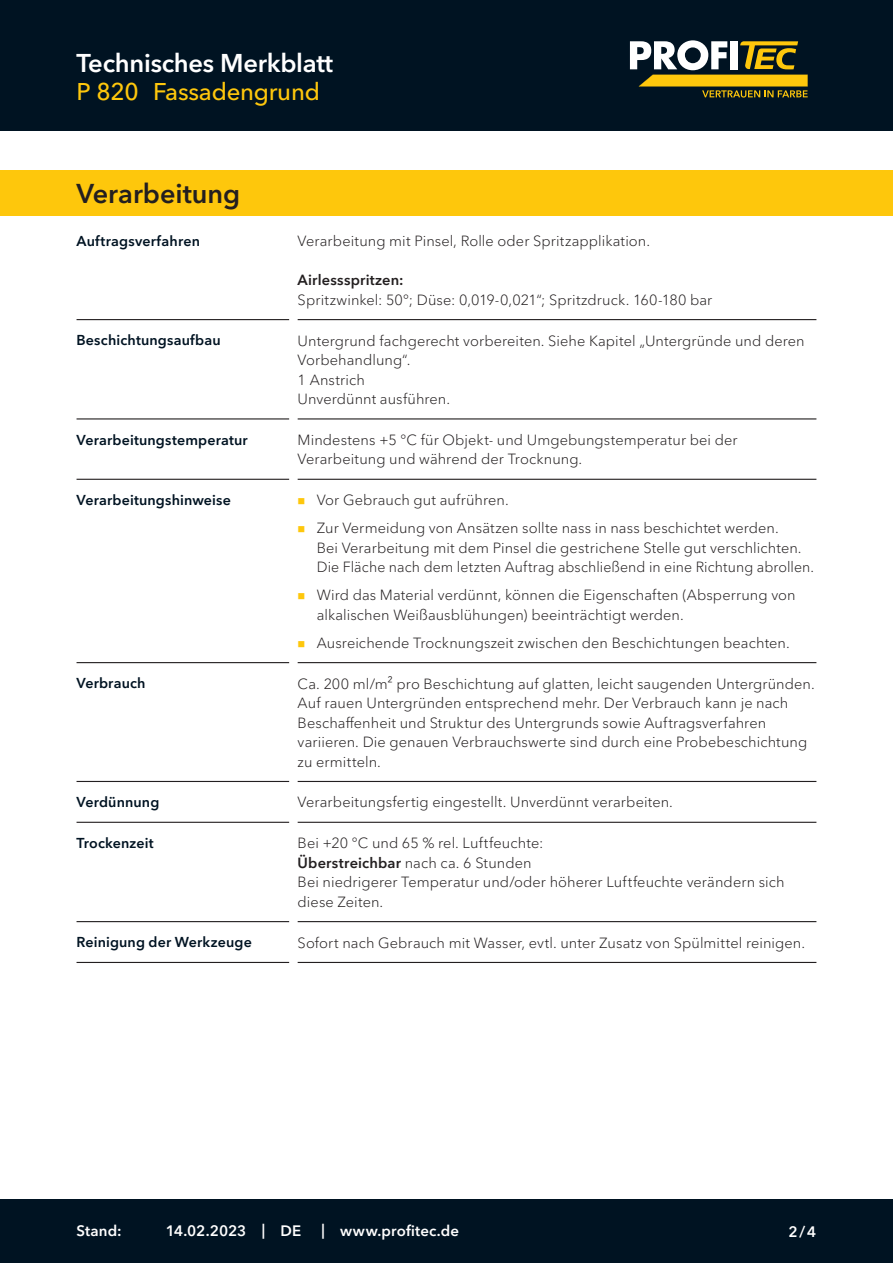
<style>
.page{position:relative;width:893px;height:1263px;background:#fff}
.page>*{position:absolute;margin:0;border:0;box-sizing:border-box;transform-origin:0 0}
.CB_AF_Kapitel_Uebers{font:600 27px "Avenir Next Cyr";color:#231f20}
.CB_AF_Kopf_TM{font:600 25.5px "Avenir Next Cyr";letter-spacing:-.01em;color:#fff}
.CB_AF_Kopf_Produktna{font:500 24px "Avenir Next Cyr";letter-spacing:-.01em;color:#fec70c}
.CB_AF_Fuss_Stand_lin{font:600 15px "Avenir Next Cyr";letter-spacing:.01em;color:#fff}
.CB_AF_Text_Standard{font:300 14.7px/19.5px "Avenir Next Cyr";letter-spacing:.005em;color:#231f20}
.CB_AF_Abschnitt_Uebe{font:600 14.25px "Avenir Next Cyr";letter-spacing:.01em;color:#001322}
.s1{font-weight:600}
</style>
<div class="page">
<div style="left:0;top:0;width:893px;height:131px;background:#001322"></div>
<div style="left:0;top:1199px;width:893px;height:64px;background:#001322"></div>
<hr style="left:77px;top:319px;width:212px;height:1px;background:#231f20">
<hr style="left:298px;top:319px;width:518px;height:1px;background:#231f20">
<hr style="left:77px;top:418px;width:212px;height:1px;background:#231f20">
<hr style="left:298px;top:418px;width:518px;height:1px;background:#231f20">
<hr style="left:77px;top:479px;width:212px;height:1px;background:#231f20">
<hr style="left:298px;top:479px;width:518px;height:1px;background:#231f20">
<hr style="left:77px;top:662px;width:212px;height:1px;background:#231f20">
<hr style="left:298px;top:662px;width:518px;height:1px;background:#231f20">
<hr style="left:77px;top:781px;width:212px;height:1px;background:#231f20">
<hr style="left:298px;top:781px;width:518px;height:1px;background:#231f20">
<hr style="left:77px;top:822px;width:212px;height:1px;background:#231f20">
<hr style="left:298px;top:822px;width:518px;height:1px;background:#231f20">
<hr style="left:77px;top:921px;width:212px;height:1px;background:#231f20">
<hr style="left:298px;top:921px;width:518px;height:1px;background:#231f20">
<hr style="left:77px;top:962px;width:212px;height:1px;background:#231f20">
<hr style="left:298px;top:962px;width:518px;height:1px;background:#231f20">
<div style="left:0;top:170px;width:893px;height:46px;background:#fec70c"></div>
<svg style="left:630px;top:40px;width:178px;height:58px"></svg>
<p class="CB_AF_Kopf_TM" style="left:77px;top:47px;width:258px">Technisches Merkblatt</p>
<p class="CB_AF_Kopf_Produktna" style="left:77px;top:78px;width:64px">P 820</p>
<p class="CB_AF_Kopf_Produktna" style="left:153px;top:78px;width:168px">Fassadengrund</p>
<p class="CB_AF_Kapitel_Uebers" style="left:77px;top:177px;width:165px">Verarbeitung</p>
<p class="CB_AF_Abschnitt_Uebe" style="left:77px;top:232px;width:125px">Auftragsverfahren</p>
<p class="CB_AF_Text_Standard" style="left:298px;top:231px;width:354px">Verarbeitung mit Pinsel, Rolle oder Spritzapplikation.</p>
<p class="CB_AF_Text_Standard" style="left:298px;top:270px;width:416px"><span class="s1">Airlessspritzen:<br></span>Spritzwinkel: 50°; Düse: 0,019-0,021“; Spritzdruck. 160-180 bar</p>
<p class="CB_AF_Abschnitt_Uebe" style="left:77px;top:332px;width:146px">Beschichtungsaufbau</p>
<p class="CB_AF_Text_Standard" style="left:298px;top:331px;width:509px">Untergrund fachgerecht vorbereiten. Siehe Kapitel „Untergründe und deren<br>Vorbehandlung“.<br>1 Anstrich<br>Unverdünnt ausführen.</p>
<p class="CB_AF_Abschnitt_Uebe" style="left:77px;top:431px;width:173px">Verarbeitungstemperatur</p>
<p class="CB_AF_Text_Standard" style="left:298px;top:430px;width:441px">Mindestens +5 °C für Objekt- und Umgebungstemperatur bei der<br>Verarbeitung und während der Trocknung.</p>
<p class="CB_AF_Abschnitt_Uebe" style="left:77px;top:491px;width:156px">Verarbeitungshinweise</p>
<p class="CB_AF_Text_Standard" style="left:317px;top:490px;width:193px">Vor Gebrauch gut aufrühren.</p>
<p class="CB_AF_Text_Standard" style="left:317px;top:518px;width:499px">Zur Vermeidung von Ansätzen sollte nass in nass beschichtet werden.<br>Bei Verarbeitung mit dem Pinsel die gestrichene Stelle gut verschlichten.<br>Die Fläche nach dem letzten Auftrag abschließend in eine Richtung abrollen.</p>
<p class="CB_AF_Text_Standard" style="left:317px;top:585px;width:480px">Wird das Material verdünnt, können die Eigenschaften (Absperrung von alkalischen Weißausblühungen) beeinträchtigt werden.</p>
<p class="CB_AF_Text_Standard" style="left:317px;top:633px;width:475px">Ausreichende Trocknungszeit zwischen den Beschichtungen beachten.</p>
<p class="CB_AF_Abschnitt_Uebe" style="left:77px;top:675px;width:71px">Verbrauch</p>
<p class="CB_AF_Text_Standard" style="left:298px;top:674px;width:519px">Ca. 200 ml/m² pro Beschichtung auf glatten, leicht saugenden Untergründen.<br>Auf rauen Untergründen entsprechend mehr. Der Verbrauch kann je nach Beschaffenheit und Struktur des Untergrunds sowie Auftragsverfahren variieren. Die genauen Verbrauchswerte sind durch eine Probebeschichtung zu ermitteln.</p>
<p class="CB_AF_Abschnitt_Uebe" style="left:77px;top:793px;width:84px">Verdünnung</p>
<p class="CB_AF_Text_Standard" style="left:298px;top:792px;width:377px">Verarbeitungsfertig eingestellt. Unverdünnt verarbeiten.</p>
<p class="CB_AF_Abschnitt_Uebe" style="left:77px;top:834px;width:79px">Trockenzeit</p>
<p class="CB_AF_Text_Standard" style="left:298px;top:833px;width:489px">Bei +20 °C und 65 % rel. Luftfeuchte:<br><span class="s1">Überstreichbar</span> nach ca. 6 Stunden<br>Bei niedrigerer Temperatur und/oder höherer Luftfeuchte verändern sich diese Zeiten.</p>
<p class="CB_AF_Abschnitt_Uebe" style="left:77px;top:934px;width:177px">Reinigung der Werkzeuge</p>
<p class="CB_AF_Text_Standard" style="left:298px;top:933px;width:509px">Sofort nach Gebrauch mit Wasser, evtl. unter Zusatz von Spülmittel reinigen.</p>
<p class="CB_AF_Fuss_Stand_lin" style="left:77px;top:1222px;width:47px">Stand:</p>
<p class="CB_AF_Fuss_Stand_lin" style="left:166px;top:1222px;width:82px">14.02.2023</p>
<p class="CB_AF_Fuss_Stand_lin" style="left:262px;top:1221px;width:5px">|</p>
<p class="CB_AF_Fuss_Stand_lin" style="left:281px;top:1222px;width:22px">DE</p>
<p class="CB_AF_Fuss_Stand_lin" style="left:321px;top:1221px;width:5px">|</p>
<p class="CB_AF_Fuss_Stand_lin" style="left:340px;top:1222px;width:120px">www.profitec.de</p>
<p class="CB_AF_Fuss_Stand_lin" style="left:788px;top:1222px;width:29px">2/4</p>
</div>
